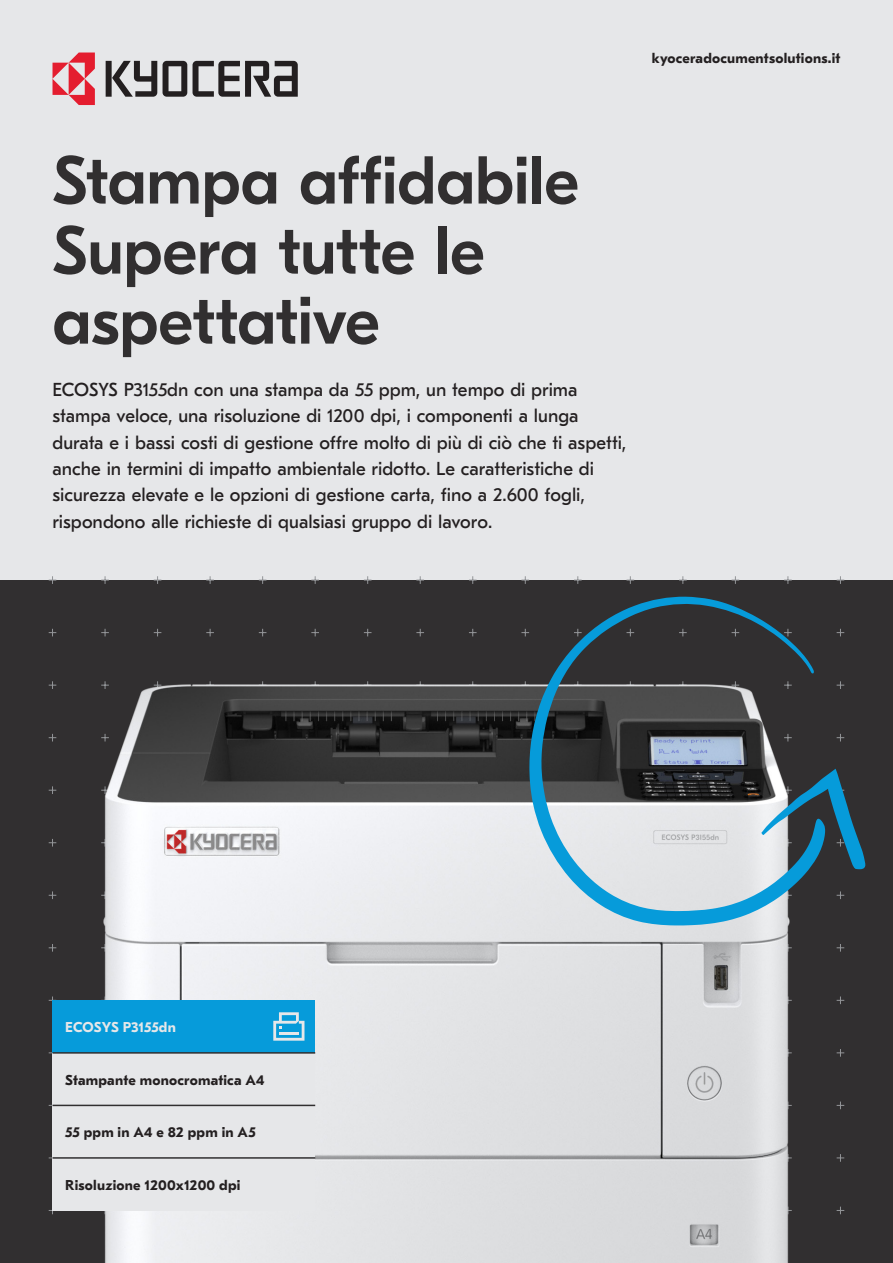
<style>
.page{position:relative;width:893px;height:1263px;background:#e6e7e9}
.page>*{position:absolute;margin:0;border:0;box-sizing:border-box;transform-origin:0 0}
.KYO_01_Title{font:500 67.5px/70.1px "GT Eesti Pro Display";letter-spacing:-.005em;color:#312f30}
.KYO_01_Title-2{font:18.75px/26.2px "GT Eesti Pro Text";color:#231f20}
.KYO_04_Cover_URL{font:700 14.25px "GT Eesti Pro Text";letter-spacing:.015em;color:#231f20}
.KYO_04_Cover_URL-2{font:700 14.25px "GT Eesti Pro Text";letter-spacing:.005em;color:#e6e7e9}
</style>
<div class="page">
<div style="left:0;top:580px;width:893px;height:683px;background:#312f30"></div>
<svg style="left:193px;top:61px;width:105px;height:36px"></svg>
<svg style="left:163px;top:61px;width:24px;height:36px"></svg>
<svg style="left:106px;top:61px;width:51px;height:36px"></svg>
<svg style="left:53px;top:53px;width:42px;height:52px"></svg>
<img style="left:104px;top:685px;width:685px;height:578px">
<div style="left:53px;top:1158px;width:262px;height:52px;background:#e6e7e9"></div>
<div style="left:53px;top:1053px;width:262px;height:52px;background:#e6e7e9"></div>
<div style="left:53px;top:1105px;width:262px;height:53px;background:#e6e7e9"></div>
<div style="left:53px;top:1000px;width:262px;height:53px;background:#069bda"></div>
<hr style="left:53px;top:1052px;width:262px;height:2px;background:#312f30">
<hr style="left:53px;top:1157px;width:262px;height:2px;background:#312f30">
<hr style="left:53px;top:1105px;width:262px;height:1px;background:#312f30">
<svg style="left:273px;top:1012px;width:31px;height:29px"></svg>
<svg style="left:825px;top:769px;width:40px;height:100px"></svg>
<svg style="left:529px;top:596px;width:296px;height:329px"></svg>
<p class="KYO_04_Cover_URL" style="left:652px;top:51px;width:190px">kyoceradocumentsolutions.it</p>
<p class="KYO_01_Title" style="left:53px;top:147px;width:528px">Stampa affidabile<br>Supera tutte le aspettative</p>
<p class="KYO_01_Title-2" style="left:53px;top:377px;width:575px">ECOSYS P3155dn con una stampa da 55 ppm, un tempo di prima stampa veloce, una risoluzione di 1200 dpi, i componenti a lunga durata e i bassi costi di gestione offre molto di più di ciò che ti aspetti, anche in termini di impatto ambientale ridotto. Le caratteristiche di sicurezza elevate e le opzioni di gestione carta, fino a 2.600 fogli, rispondono alle richieste di qualsiasi gruppo di lavoro.</p>
<p class="KYO_04_Cover_URL-2" style="left:65px;top:1019px;width:112px">ECOSYS P3155dn</p>
<p class="KYO_04_Cover_URL" style="left:65px;top:1072px;width:201px">Stampante monocromatica A4</p>
<p class="KYO_04_Cover_URL" style="left:65px;top:1124px;width:192px">55 ppm in A4 e 82 ppm in A5</p>
<p class="KYO_04_Cover_URL" style="left:65px;top:1177px;width:177px">Risoluzione 1200x1200 dpi</p>
</div>
